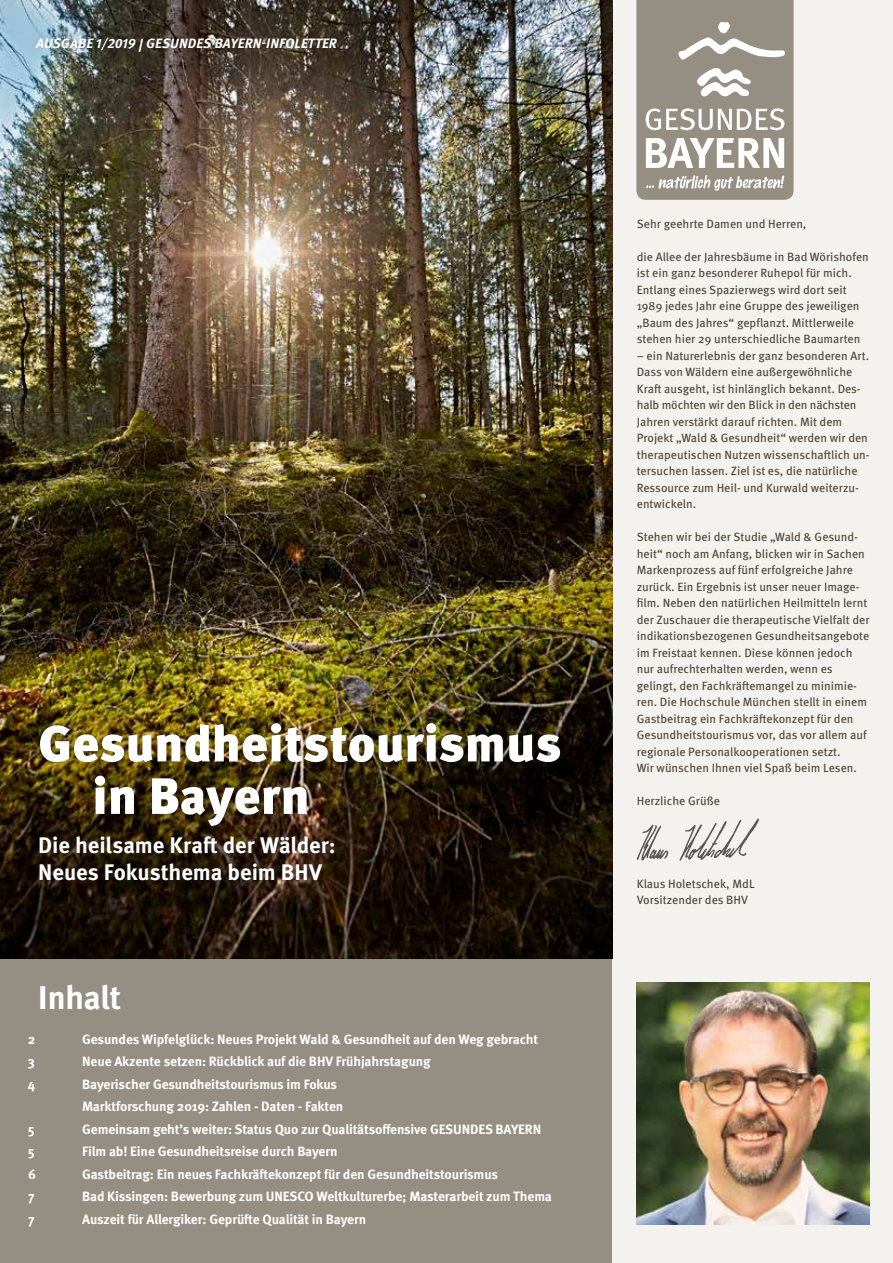
<style>
.page{position:relative;width:893px;height:1263px;background:#fff}
.page>*{position:absolute;margin:0;border:0;box-sizing:border-box;transform-origin:0 0}
.t1{font:900 51px/52.5px "Meta Pro";letter-spacing:-.005em;color:#fff}
.t2{font:33px "Meta Bold CE";color:#fff}
.t3{font:700 22.5px/27px "Meta Pro";letter-spacing:-.005em;color:#fff}
.t4{font:700 13.5px/22.5px "Meta Pro";letter-spacing:-.01em;color:#fff}
.t5{font:italic 700 13.5px "Meta Pro";letter-spacing:.01em;color:#fff}
.t6{font:12px/16.5px "Meta Pro";color:#494334}
</style>
<div class="page">
<div style="left:0;top:958px;width:893px;height:305px;background:#958f83"></div>
<div style="left:612px;top:0;width:281px;height:1263px;background:#f4f2ef"></div>
<img style="left:0;top:0;width:612px;height:958px">
<svg style="left:679px;top:818px;width:80px;height:43px"></svg>
<svg style="left:637px;top:825px;width:31px;height:35px"></svg>
<img style="left:637px;top:982px;width:232px;height:242px">
<svg style="left:636px;top:0;width:157px;height:200px"></svg>
<div style="left:21px;top:22px;width:330px;height:43px;background:#1d1d1b;opacity:.24"></div>
<div style="left:36px;top:719px;width:528px;height:111px;background:#1d1d1b;opacity:.3"></div>
<div style="left:35px;top:833px;width:303px;height:52px;background:#1d1d1b;opacity:.5"></div>
<p class="t5" style="left:36px;top:33px;width:302px">AUSGABE 1/2019 | GESUNDES BAYERN-INFOLETTER</p>
<h1 class="t1" style="left:92px;top:715px;width:471px;text-indent:-54px">Gesundheitstourismus in Bayern</h1>
<h3 class="t3" style="left:38px;top:831px;width:299px">Die heilsame Kraft der Wälder:<br>Neues Fokusthema beim BHV</h3>
<h2 class="t2" style="left:38px;top:977px;width:84px">Inhalt</h2>
<p class="t4" style="left:28px;top:1027px;width:9px">2</p>
<p class="t4" style="left:82px;top:1027px;width:457px">Gesundes Wipfelglück: Neues Projekt Wald &amp; Gesundheit auf den Weg gebracht</p>
<p class="t4" style="left:28px;top:1049px;width:9px">3</p>
<p class="t4" style="left:82px;top:1049px;width:350px">Neue Akzente setzen: Rückblick auf die BHV Frühjahrstagung</p>
<p class="t4" style="left:28px;top:1072px;width:9px">4</p>
<p class="t4" style="left:82px;top:1072px;width:263px">Bayerischer Gesundheitstourismus im Fokus<br>Marktforschung 2019: Zahlen - Daten - Fakten</p>
<p class="t4" style="left:28px;top:1117px;width:9px">5</p>
<p class="t4" style="left:82px;top:1117px;width:461px">Gemeinsam geht’s weiter: Status Quo zur Qualitätsoffensive GESUNDES BAYERN</p>
<p class="t4" style="left:28px;top:1139px;width:9px">5</p>
<p class="t4" style="left:82px;top:1139px;width:257px">Film ab! Eine Gesundheitsreise durch Bayern</p>
<p class="t4" style="left:28px;top:1162px;width:9px">6</p>
<p class="t4" style="left:82px;top:1162px;width:417px">Gastbeitrag: Ein neues Fachkräftekonzept für den Gesundheitstourismus</p>
<p class="t4" style="left:28px;top:1184px;width:8px">7</p>
<p class="t4" style="left:82px;top:1184px;width:471px">Bad Kissingen: Bewerbung zum UNESCO Weltkulturerbe; Masterarbeit zum Thema</p>
<p class="t4" style="left:28px;top:1207px;width:8px">7</p>
<p class="t4" style="left:82px;top:1207px;width:285px">Auszeit für Allergiker: Geprüfte Qualität in Bayern</p>
<p class="t6" style="left:637px;top:215px;width:171px">Sehr geehrte Damen und Herren,</p>
<p class="t6" style="left:637px;top:248px;width:234px">die Allee der Jahresbäume in Bad Wörishofen ist ein ganz besonderer Ruhepol für mich.<br>Entlang eines Spazierwegs wird dort seit 1989 jedes Jahr eine Gruppe des jeweiligen „Baum des Jahres“ gepflanzt. Mittlerweile stehen hier 29 unterschiedliche Baumarten</p>
<p class="t6" style="left:637px;top:347px;width:234px">– ein Naturerlebnis der ganz besonderen Art.<br>Dass von Wäldern eine außergewöhnliche Kraft ausgeht, ist hinlänglich bekannt. Des&shy;halb möchten wir den Blick in den nächsten Jahren verstärkt darauf richten. Mit dem Projekt „Wald &amp; Gesundheit“ werden wir den therapeutischen Nutzen wissenschaftlich un&shy;tersuchen lassen. Ziel ist es, die natürliche Ressource zum Heil- und Kurwald weiterzu&shy;entwickeln.</p>
<p class="t6" style="left:637px;top:528px;width:234px">Stehen wir bei der Studie „Wald &amp; Gesund&shy;heit“ noch am Anfang, blicken wir in Sachen Markenprozess auf fünf erfolgreiche Jahre zurück. Ein Ergebnis ist unser neuer Image&shy;film. Neben den natürlichen Heilmitteln lernt der Zuschauer die therapeutische Vielfalt der indikationsbezogenen Gesundheitsangebote im Freistaat kennen. Diese können jedoch nur aufrechterhalten werden, wenn es gelingt, den Fachkräftemangel zu minimie&shy;ren. Die Hochschule München stellt in einem Gastbeitrag ein Fachkräftekonzept für den Gesundheitstourismus vor, das vor allem auf regionale Personalkooperationen setzt.<br>Wir wünschen Ihnen viel Spaß beim Lesen.</p>
<p class="t6" style="left:637px;top:792px;width:85px">Herzliche Grüße</p>
<p class="t6" style="left:637px;top:875px;width:119px">Klaus Holetschek, MdL<br>Vorsitzender des BHV</p>
</div>
